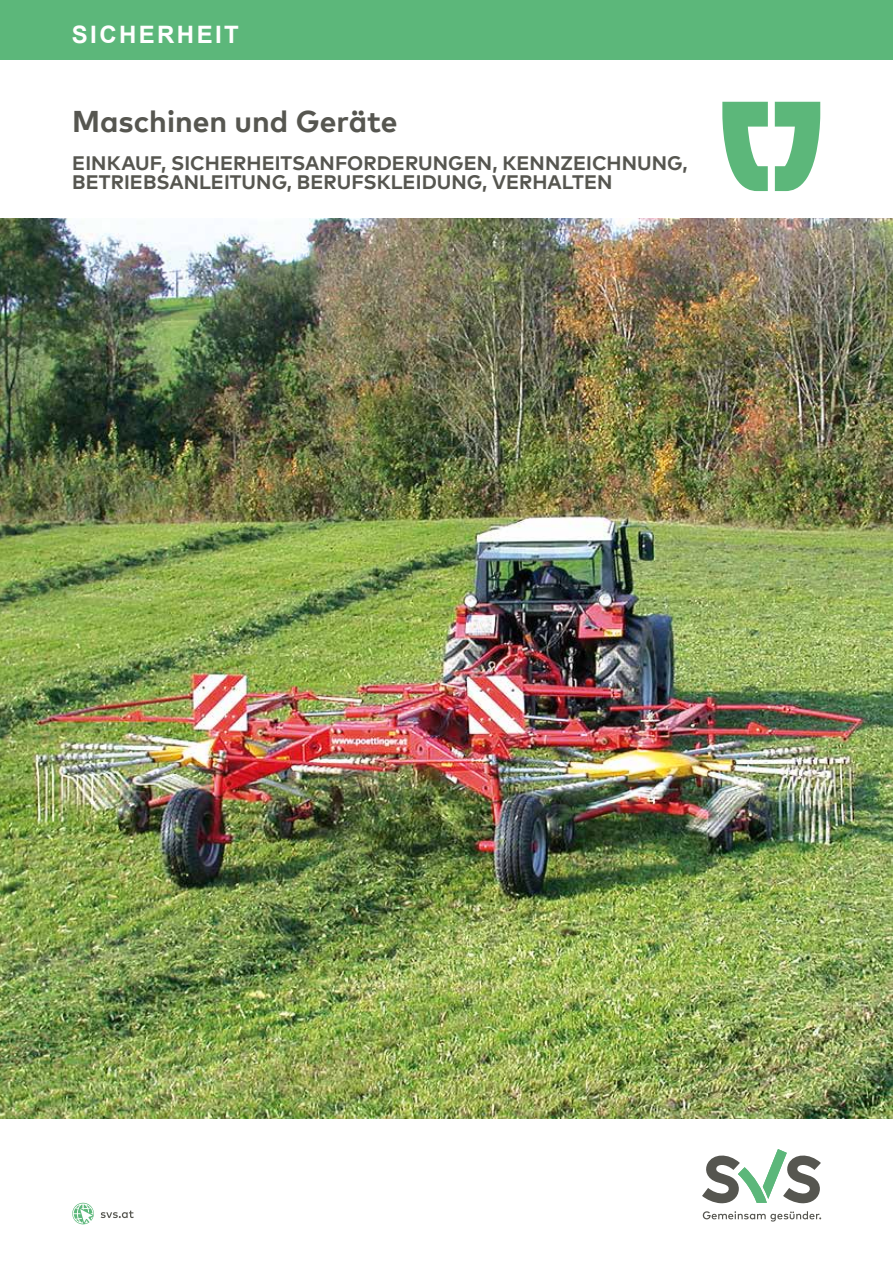
<style>
.page{position:relative;width:893px;height:1263px;background:#fff}
.page>*{position:absolute;margin:0;border:0;box-sizing:border-box;transform-origin:0 0}
.t1{font:700 30px "Mark Offc Pro";color:#565650}
.t2{font:700 24px "Arial";letter-spacing:.1em;color:#fff}
.t3{font:700 19.5px/19.5px "Mark Offc Pro";letter-spacing:.005em;color:#565650}
</style>
<div class="page">
<svg style="left:702px;top:1149px;width:119px;height:55px"></svg>
<svg style="left:703px;top:1211px;width:118px;height:10px"></svg>
<svg style="left:72px;top:1203px;width:22px;height:21px"></svg>
<svg style="left:101px;top:1210px;width:33px;height:8px"></svg>
<div style="left:0;top:0;width:893px;height:60px;background:#5cb77a"></div>
<svg style="left:722px;top:102px;width:46px;height:89px"></svg>
<svg style="left:775px;top:102px;width:45px;height:89px"></svg>
<img style="left:0;top:218px;width:893px;height:900px">
<p class="t2" style="left:72px;top:18px;width:168px">SICHERHEIT</p>
<h1 class="t1" style="left:72px;top:99px;width:327px">Maschinen und Geräte</h1>
<p class="t3" style="left:72px;top:151px;width:617px">EINKAUF, SICHERHEITSANFORDERUNGEN, KENNZEICHNUNG,<br>BETRIEBSANLEITUNG, BERUFSKLEIDUNG, VERHALTEN</p>
</div>
